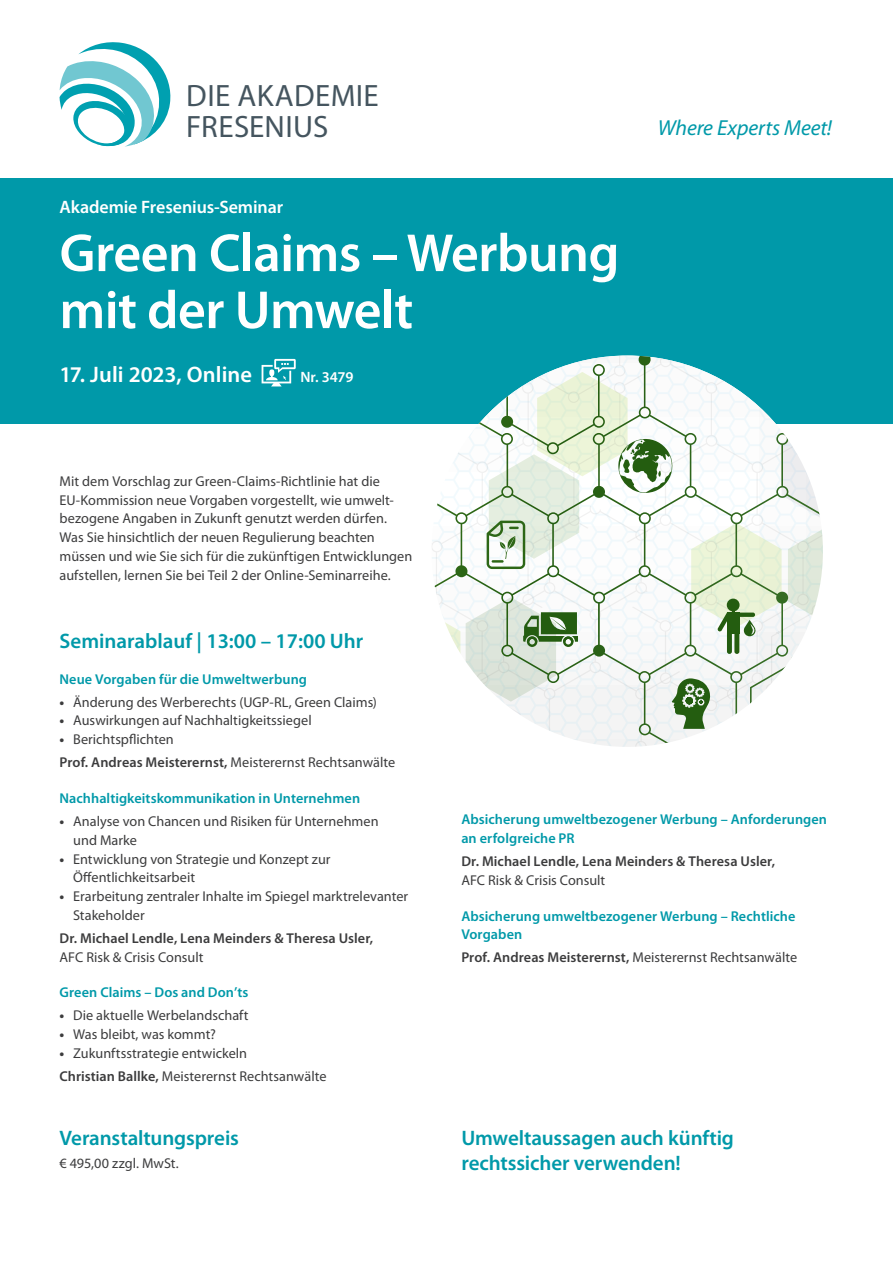
<style>
.page{position:relative;width:893px;height:1263px;background:#fff}
.page>*{position:absolute;margin:0;border:0;box-sizing:border-box;transform-origin:0 0}
.t1{font:600 54px/57px "Myriad Pro";letter-spacing:-.01em;color:#fff}
.t2{font:31.05px/31px "Myriad Pro";letter-spacing:.01em;color:#45555f}
.t3{font:600 22.5px "Myriad Pro";color:#fff}
.t4{font:italic 21.75px "Myriad Pro";letter-spacing:-.005em;color:#0099a9}
.Zwischenüberschrifte{font:600 21px/25.2px "Myriad Pro";letter-spacing:-.005em;color:#0099a9}
.t5{font:600 18px "Myriad Pro";letter-spacing:-.005em;color:#fff}
.t6{font:600 15px "Myriad Pro";letter-spacing:-.005em;color:#fff}
.Fließtext{font:14.25px/18.8px "Myriad Pro";color:#3c3c3d}
.Fließtext-2{font:600 14.25px/18.8px "Myriad Pro";letter-spacing:.005em;color:#3c3c3d}
.Vortragstitel{font:600 14.25px/18.8px "Myriad Pro";letter-spacing:.005em;color:#0099a9}
.s1{font-weight:700}
.s2{font-weight:400}
.s3{font-weight:600}
</style>
<div class="page">
<div style="left:0;top:178px;width:893px;height:245px;background:#0099a9"></div>
<svg style="left:60px;top:42px;width:111px;height:105px"></svg>
<svg style="left:262px;top:359px;width:34px;height:27px"></svg>
<svg style="left:432px;top:355px;width:391px;height:392px"></svg>
<p class="t2" style="left:186px;top:79px;width:194px">DIE AKADEMIE<br>FRESENIUS</p>
<p class="t5" style="left:60px;top:196px;width:225px">Akademie Fresenius-Seminar</p>
<h1 class="t1" style="left:60px;top:223px;width:561px">Green Claims – Werbung mit der Umwelt</h1>
<p class="t3" style="left:60px;top:360px;width:194px">17. Juli 2023, Online</p>
<p class="t6" style="left:300px;top:367px;width:55px">Nr. 3479</p>
<p class="Fließtext" style="left:60px;top:471px;width:354px">Mit dem Vorschlag zur Green-Claims-Richtlinie hat die EU-Kommission neue Vorgaben vorgestellt, wie umwelt&shy;bezogene Angaben in Zukunft genutzt werden dürfen.<br>Was Sie hinsichtlich der neuen Regulierung beachten müssen und wie Sie sich für die zukünftigen Entwicklungen aufstellen, lernen Sie bei Teil 2 der Online-Seminarreihe.</p>
<p class="t4" style="left:658px;top:114px;width:176px">Where Experts Meet!</p>
<p class="Zwischenüberschrifte" style="left:60px;top:628px;width:305px">Seminarablauf | 13:00 – 17:00 Uhr</p>
<p class="Vortragstitel" style="left:60px;top:669px;width:249px">Neue Vorgaben für die Umweltwerbung</p>
<p class="Fließtext" style="left:60px;top:692px;width:319px"><span class="s1">•</span> Änderung des Werberechts (UGP-RL, Green Claims)</p>
<p class="Fließtext" style="left:60px;top:711px;width:254px"><span class="s1">•</span> Auswirkungen auf Nachhaltigkeitssiegel</p>
<p class="Fließtext" style="left:60px;top:730px;width:116px"><span class="s1">•</span> Berichtspflichten</p>
<p class="Fließtext-2" style="left:60px;top:753px;width:337px">Prof. Andreas Meisterernst, <span class="s2">Meisterernst Rechtsanwälte</span></p>
<p class="Vortragstitel" style="left:60px;top:788px;width:302px">Nachhaltigkeitskommunikation in Unternehmen</p>
<p class="Fließtext" style="left:73px;top:812px;width:307px;text-indent:-14px"><span class="s1">•</span> Analyse von Chancen und Risiken für Unternehmen und Marke</p>
<p class="Fließtext" style="left:73px;top:849px;width:259px;text-indent:-14px"><span class="s1">•</span> Entwicklung von Strategie und Konzept zur<br>Öffentlichkeitsarbeit</p>
<p class="Fließtext" style="left:73px;top:887px;width:337px;text-indent:-14px"><span class="s1">•</span> Erarbeitung zentraler Inhalte im Spiegel marktrelevanter<br>Stakeholder</p>
<p class="Fließtext-2" style="left:60px;top:928px;width:315px">Dr. Michael Lendle, Lena Meinders &amp; Theresa Usler,<br><span class="s2">AFC Risk &amp; Crisis Consult</span></p>
<p class="Vortragstitel" style="left:60px;top:983px;width:190px">Green Claims – Dos and Don’ts</p>
<p class="Fließtext" style="left:60px;top:1006px;width:191px"><span class="s1">•</span> Die aktuelle Werbelandschaft</p>
<p class="Fließtext" style="left:60px;top:1025px;width:158px"><span class="s1">•</span> Was bleibt, was kommt?</p>
<p class="Fließtext" style="left:60px;top:1043px;width:189px"><span class="s1">•</span> Zukunftsstrategie entwickeln</p>
<p class="Fließtext" style="left:60px;top:1066px;width:268px"><span class="s3">Christian Ballke,</span> Meisterernst Rechtsanwälte</p>
<p class="Zwischenüberschrifte" style="left:60px;top:1124px;width:181px">Veranstaltungspreis</p>
<p class="Fließtext" style="left:60px;top:1153px;width:121px">€ 495,00 zzgl. MwSt.</p>
<p class="Vortragstitel" style="left:461px;top:810px;width:367px">Absicherung umweltbezogener Werbung – Anforderungen an erfolgreiche PR</p>
<p class="Fließtext-2" style="left:461px;top:852px;width:315px">Dr. Michael Lendle, Lena Meinders &amp; Theresa Usler,<br><span class="s2">AFC Risk &amp; Crisis Consult</span></p>
<p class="Vortragstitel" style="left:461px;top:906px;width:336px">Absicherung umweltbezogener Werbung – Rechtliche<br>Vorgaben</p>
<p class="Fließtext-2" style="left:461px;top:948px;width:337px">Prof. Andreas Meisterernst, <span class="s2">Meisterernst Rechtsanwälte</span></p>
<p class="Zwischenüberschrifte" style="left:461px;top:1124px;width:274px">Umweltaussagen auch künftig rechtssicher verwenden!</p>
</div>
